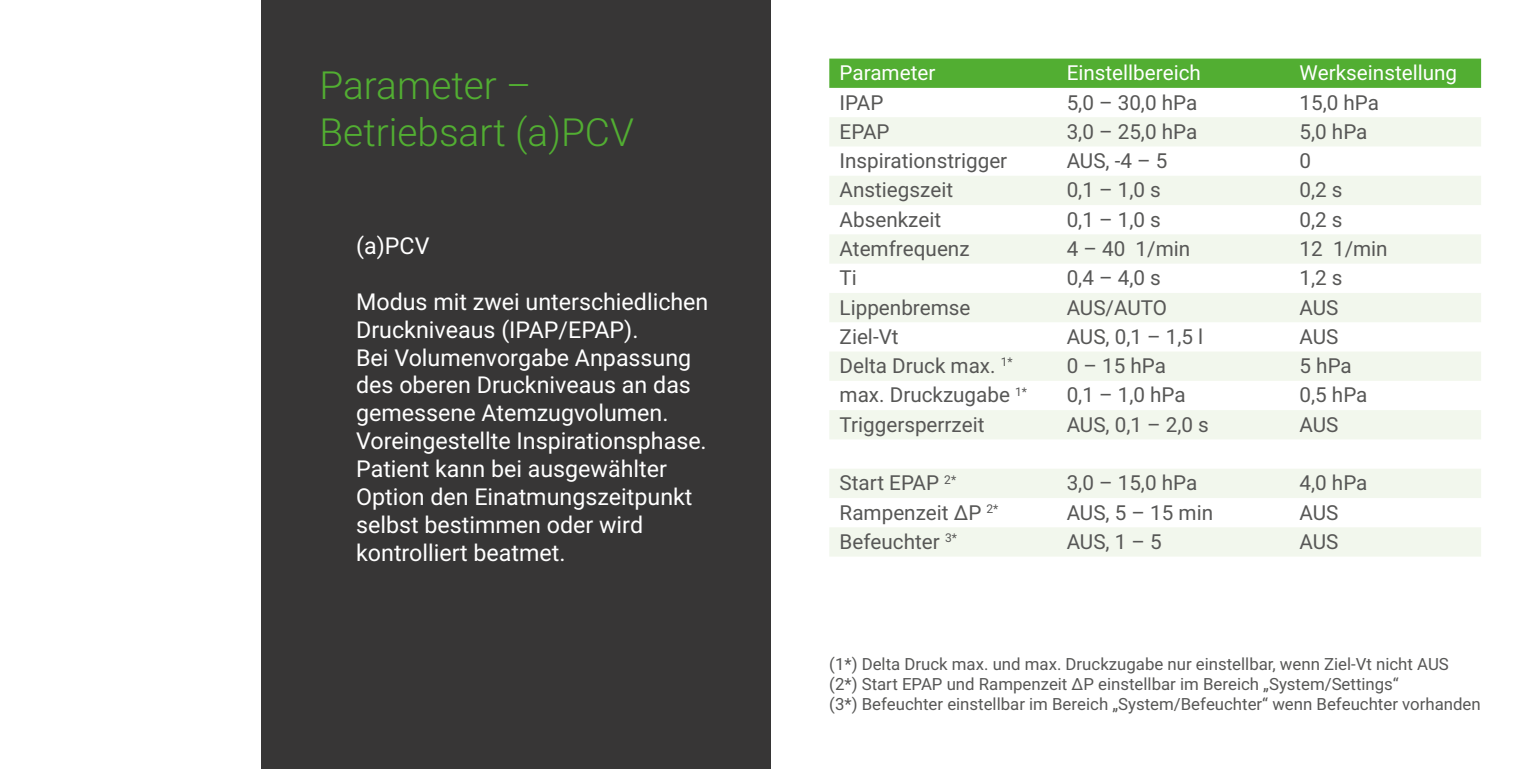
<style>
.page{position:relative;width:1538px;height:769px;background:#fff}
.page>*{position:absolute;margin:0;border:0;box-sizing:border-box;transform-origin:0 0}
.t1{font:300 38.68px/46.6px "Roboto";color:#52ae32}
.t2{font:23.28px/27.8px "Roboto";color:#fff}
.t3{font:20.65px "Roboto";color:#575756}
.t4{font:20.65px "Roboto";color:#fff}
.t5{font:16.8px/20.1px "Roboto";color:#575756}
</style>
<div class="page">
<div style="left:261px;top:0;width:510px;height:769px;background:#373636"></div>
<div style="left:829px;top:59px;width:652px;height:29px;background:#52ae32"></div>
<svg style="left:829px;top:117px;width:652px;height:440px;fill:#f2f7ed"></svg>
<h1 class="t1" style="left:320px;top:61px;width:316px">Parameter –<br>Betriebsart (a)PCV</h1>
<p class="t2" style="left:356px;top:231px;width:75px">(a)PCV</p>
<p class="t2" style="left:356px;top:287px;width:354px">Modus mit zwei unterschiedlichen<br>Druckniveaus (IPAP/EPAP).<br>Bei Volumenvorgabe Anpassung des oberen Druckniveaus an das gemessene Atemzugvolumen.<br>Voreingestellte Inspirationsphase.<br>Patient kann bei ausgewählter<br>Option den Einatmungszeitpunkt selbst bestimmen oder wird kontrolliert beatmet.</p>
<p class="t4" style="left:840px;top:59px;width:97px">Parameter</p>
<p class="t4" style="left:1067px;top:59px;width:136px">Einstellbereich</p>
<p class="t4" style="left:1299px;top:59px;width:159px">Werkseinstellung</p>
<p class="t3" style="left:840px;top:88px;width:45px">IPAP</p>
<p class="t3" style="left:1067px;top:88px;width:132px">5,0 – 30,0 hPa</p>
<p class="t3" style="left:1299px;top:88px;width:81px">15,0 hPa</p>
<p class="t3" style="left:840px;top:117px;width:51px">EPAP</p>
<p class="t3" style="left:1067px;top:117px;width:132px">3,0 – 25,0 hPa</p>
<p class="t3" style="left:1299px;top:117px;width:69px">5,0 hPa</p>
<p class="t3" style="left:840px;top:146px;width:169px">Inspirationstrigger</p>
<p class="t3" style="left:1067px;top:146px;width:102px">AUS, -4 – 5</p>
<p class="t3" style="left:1299px;top:146px;width:13px">0</p>
<p class="t3" style="left:840px;top:176px;width:115px">Anstiegszeit</p>
<p class="t3" style="left:1067px;top:176px;width:96px">0,1 – 1,0 s</p>
<p class="t3" style="left:1299px;top:176px;width:45px">0,2 s</p>
<p class="t3" style="left:840px;top:205px;width:103px">Absenkzeit</p>
<p class="t3" style="left:1067px;top:205px;width:96px">0,1 – 1,0 s</p>
<p class="t3" style="left:1299px;top:205px;width:45px">0,2 s</p>
<p class="t3" style="left:840px;top:234px;width:131px">Atemfrequenz</p>
<p class="t3" style="left:1067px;top:234px;width:125px">4 – 40 1/min</p>
<p class="t3" style="left:1299px;top:234px;width:90px">12 1/min</p>
<p class="t3" style="left:840px;top:264px;width:19px">Ti</p>
<p class="t3" style="left:1067px;top:264px;width:96px">0,4 – 4,0 s</p>
<p class="t3" style="left:1299px;top:264px;width:45px">1,2 s</p>
<p class="t3" style="left:840px;top:293px;width:132px">Lippenbremse</p>
<p class="t3" style="left:1067px;top:293px;width:102px">AUS/AUTO</p>
<p class="t3" style="left:1299px;top:293px;width:40px">AUS</p>
<p class="t3" style="left:840px;top:322px;width:60px">Ziel-Vt</p>
<p class="t3" style="left:1067px;top:322px;width:138px">AUS, 0,1 – 1,5 l</p>
<p class="t3" style="left:1299px;top:322px;width:40px">AUS</p>
<p class="t3" style="left:840px;top:351px;width:175px">Delta Druck max. <sup>1*</sup></p>
<p class="t3" style="left:1067px;top:352px;width:101px">0 – 15 hPa</p>
<p class="t3" style="left:1299px;top:352px;width:54px">5 hPa</p>
<p class="t3" style="left:840px;top:381px;width:189px">max. Druckzugabe <sup>1*</sup></p>
<p class="t3" style="left:1067px;top:381px;width:120px">0,1 – 1,0 hPa</p>
<p class="t3" style="left:1299px;top:381px;width:69px">0,5 hPa</p>
<p class="t3" style="left:840px;top:410px;width:146px">Triggersperrzeit</p>
<p class="t3" style="left:1067px;top:410px;width:144px">AUS, 0,1 – 2,0 s</p>
<p class="t3" style="left:1299px;top:410px;width:40px">AUS</p>
<p class="t3" style="left:840px;top:469px;width:118px">Start EPAP <sup>2*</sup></p>
<p class="t3" style="left:1067px;top:469px;width:132px">3,0 – 15,0 hPa</p>
<p class="t3" style="left:1299px;top:469px;width:69px">4,0 hPa</p>
<p class="t3" style="left:840px;top:498px;width:160px">Rampenzeit ΔP <sup>2*</sup></p>
<p class="t3" style="left:1067px;top:498px;width:148px">AUS, 5 – 15 min</p>
<p class="t3" style="left:1299px;top:498px;width:40px">AUS</p>
<p class="t3" style="left:840px;top:527px;width:119px">Befeuchter <sup>3*</sup></p>
<p class="t3" style="left:1067px;top:527px;width:97px">AUS, 1 – 5</p>
<p class="t3" style="left:1299px;top:527px;width:40px">AUS</p>
<p class="t5" style="left:829px;top:653px;width:653px">(1*) Delta Druck max. und max. Druckzugabe nur einstellbar, wenn Ziel-Vt nicht AUS (2*) Start EPAP und Rampenzeit ΔP einstellbar im Bereich „System/Settings“<br>(3*) Befeuchter einstellbar im Bereich „System/Befeuchter“ wenn Befeuchter vorhanden</p>
</div>
